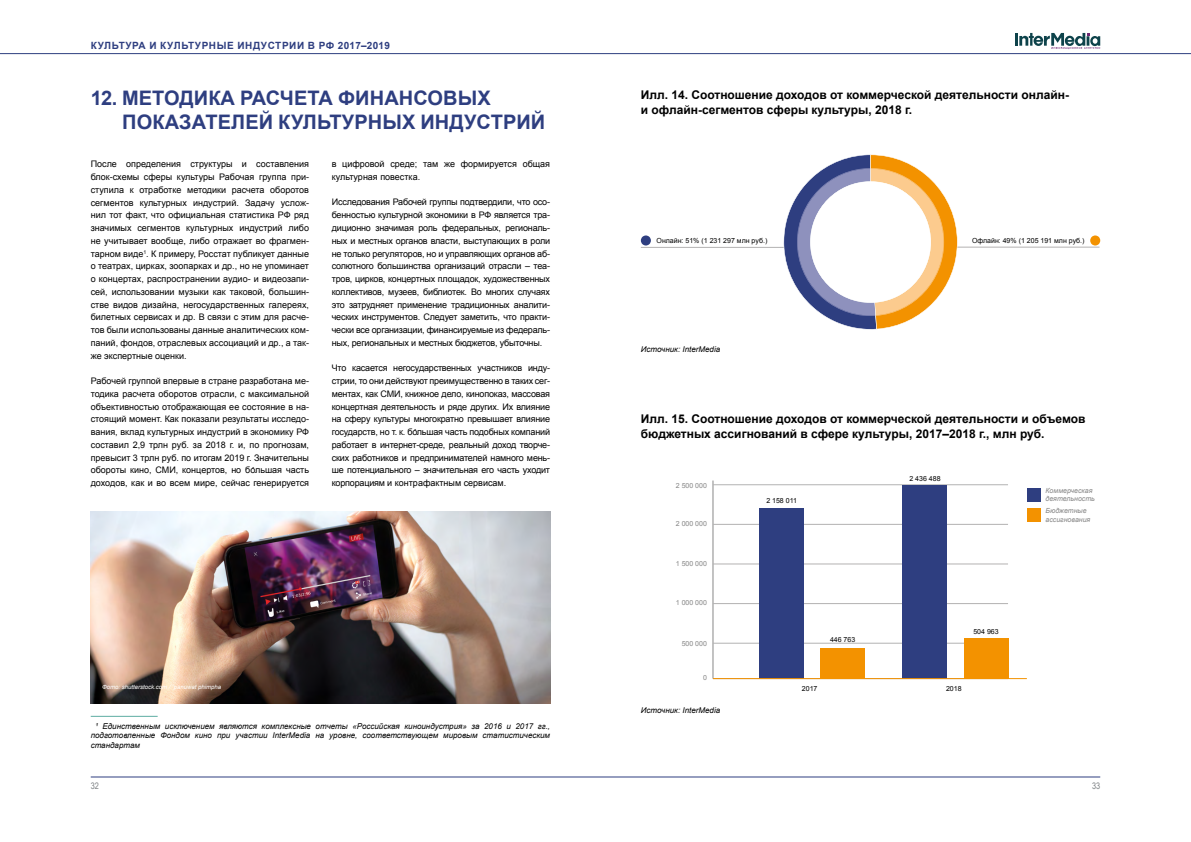
<style>
.page{position:relative;width:1191px;height:842px;background:#fff}
.page>*{position:absolute;margin:0;border:0;box-sizing:border-box;transform-origin:0 0}
.t1{font:700 20px/24px "Arial";letter-spacing:.005em;color:#2e3e80}
.t2{font:700 12px/14.4px "Arial";color:#000}
.t3{font:700 10px "Arial";letter-spacing:.06em;color:#2e3e80}
.t4{font:9px/12.8px "Arial";color:#000;text-align:justify}
.t5{font:9px "Arial Narrow";color:#7f8386}
.t6{font:italic 8px/9.6px "Arial";color:#000;text-align:justify}
.t7{font:7px "Arial";color:#000}
.t8{font:italic 7px/8.4px "Arial";color:#878787}
.t9{font:7px "Arial";color:#878787}
.t10{font:italic 6px "Arial";color:#fff}
</style>
<div class="page">
<hr style="left:91px;top:777px;width:1009px;height:1px;background:#2e3e80">
<hr style="left:0;top:53px;width:1191px;height:1px;background:#2e3e80">
<svg style="left:1015px;top:33px;width:85px;height:16px"></svg>
<hr style="left:947px;top:247px;width:152px;height:1px;background:#b3b2b2">
<svg style="left:1090px;top:235px;width:10px;height:10px"></svg>
<img style="left:91px;top:512px;width:459px;height:191px">
<hr style="left:712px;top:480px;width:1px;height:199px;background:#878787">
<hr style="left:713px;top:643px;width:295px;height:1px;background:#b3b2b2">
<hr style="left:713px;top:603px;width:295px;height:1px;background:#b3b2b2">
<hr style="left:713px;top:564px;width:295px;height:1px;background:#b3b2b2">
<hr style="left:713px;top:524px;width:295px;height:1px;background:#b3b2b2">
<hr style="left:713px;top:485px;width:295px;height:1px;background:#b3b2b2">
<div style="left:1026px;top:488px;width:14px;height:13px;background:#2e3e80"></div>
<div style="left:1026px;top:508px;width:14px;height:14px;background:#f39200"></div>
<div style="left:964px;top:639px;width:44px;height:40px;background:#f39200"></div>
<div style="left:903px;top:486px;width:44px;height:193px;background:#2e3e80"></div>
<div style="left:820px;top:648px;width:44px;height:31px;background:#f39200"></div>
<div style="left:759px;top:508px;width:44px;height:171px;background:#2e3e80"></div>
<hr style="left:91px;top:716px;width:67px;height:1px;background:#5daca2">
<hr style="left:713px;top:678px;width:313px;height:1px;background:#f39200">
<svg style="left:640px;top:154px;width:317px;height:176px"></svg>
<p class="t3" style="left:91px;top:39px;width:300px">КУЛЬТУРА И КУЛЬТУРНЫЕ ИНДУСТРИИ В РФ 2017–2019</p>
<h1 class="t1" style="left:122px;top:86px;width:424px;text-indent:-32px">12. МЕТОДИКА РАСЧЕТА ФИНАНСОВЫХ<br>ПОКАЗАТЕЛЕЙ КУЛЬТУРНЫХ ИНДУСТРИЙ</h1>
<h2 class="t2" style="left:641px;top:88px;width:429px">Илл. 14. Соотношение доходов от коммерческой деятельности онлайн&shy;и офлайн-сегментов сферы культуры, 2018 г.</h2>
<p class="t4" style="left:91px;top:158px;width:220px">После определения структуры и составления блок-схемы сферы культуры Рабочая группа при&shy;ступила к отработке методики расчета оборотов сегментов культурных индустрий. Задачу услож&shy;нил тот факт, что официальная статистика РФ ряд значимых сегментов культурных индустрий либо не учитывает вообще, либо отражает во фрагмен&shy;тарном виде<sup>1</sup>. К примеру, Росстат публикует данные о театрах, цирках, зоопарках и др., но не упоминает о концертах, распространении аудио- и видеозапи&shy;сей, использовании музыки как таковой, большин&shy;стве видов дизайна, негосударственных галереях, билетных сервисах и др. В связи с этим для расче&shy;тов были использованы данные аналитических ком&shy;паний, фондов, отраслевых ассоциаций и др., а так&shy;же экспертные оценки.</p>
<p class="t4" style="left:91px;top:374px;width:220px">Рабочей группой впервые в стране разработана ме&shy;тодика расчета оборотов отрасли, с максимальной объективностью отображающая ее состояние в на&shy;стоящий момент. Как показали результаты исследо&shy;вания, вклад культурных индустрий в экономику РФ составил 2,9 трлн руб. за 2018 г. и, по прогнозам, превысит 3 трлн руб. по итогам 2019 г. Значительны обороты кино, СМИ, концертов, но бо́льшая часть доходов, как и во всем мире, сейчас генерируется</p>
<p class="t4" style="left:332px;top:158px;width:220px">в цифровой среде; там же формируется общая культурная повестка.</p>
<p class="t4" style="left:332px;top:196px;width:220px">Исследования Рабочей группы подтвердили, что осо&shy;бенностью культурной экономики в РФ является тра&shy;диционно значимая роль федеральных, региональ&shy;ных и местных органов власти, выступающих в роли не только регуляторов, но и управляющих органов аб&shy;солютного большинства организаций отрасли – теа&shy;тров, цирков, концертных площадок, художественных коллективов, музеев, библиотек. Во многих случаях это затрудняет применение традиционных аналити&shy;ческих инструментов. Следует заметить, что практи&shy;чески все организации, финансируемые из федераль&shy;ных, региональных и местных бюджетов, убыточны.</p>
<p class="t4" style="left:332px;top:362px;width:220px">Что касается негосударственных участников инду&shy;стрии, то они действуют преимущественно в таких сег&shy;ментах, как СМИ, книжное дело, кинопоказ, массовая концертная деятельность и ряде других. Их влияние на сферу культуры многократно превышает влияние государств, но т. к. бо́льшая часть подобных компаний работает в интернет-среде, реальный доход творче&shy;ских работников и предпринимателей намного мень&shy;ше потенциального – значительная его часть уходит корпорациям и контрафактным сервисам.</p>
<p class="t10" style="left:102px;top:683px;width:121px">Фото: shutterstock.com / panuwat phimpha</p>
<p class="t6" style="left:91px;top:721px;width:461px;text-indent:5px">¹ Единственным исключением являются комплексные отчеты «Российская киноиндустрия» за 2016 и 2017 гг., подготовленные Фондом кино при участии InterMedia на уровне, соответствующем мировым статистическим стандартам</p>
<p class="t7" style="left:656px;top:236px;width:112px">Онлайн: 51% (1 231 297 млн руб.)</p>
<p class="t7" style="left:972px;top:236px;width:114px">Офлайн: 49% (1 205 191 млн руб.)</p>
<p class="t6" style="left:641px;top:344px;width:81px">Источник: InterMedia</p>
<h2 class="t2" style="left:641px;top:412px;width:446px">Илл. 15. Соотношение доходов от коммерческой деятельности и объемов бюджетных ассигнований в сфере культуры, 2017–2018 г., млн руб.</h2>
<p class="t9" style="left:676px;top:481px;width:33px">2 500 000</p>
<p class="t9" style="left:676px;top:519px;width:33px">2 000 000</p>
<p class="t9" style="left:676px;top:558px;width:33px">1 500 000</p>
<p class="t9" style="left:676px;top:598px;width:33px">1 000 000</p>
<p class="t9" style="left:681px;top:638px;width:27px">500 000</p>
<p class="t9" style="left:703px;top:673px;width:5px">0</p>
<p class="t6" style="left:641px;top:705px;width:81px">Источник: InterMedia</p>
<p class="t7" style="left:766px;top:495px;width:32px">2 158 011</p>
<p class="t7" style="left:909px;top:473px;width:33px">2 436 488</p>
<p class="t7" style="left:830px;top:634px;width:27px">446 763</p>
<p class="t7" style="left:973px;top:626px;width:27px">504 963</p>
<p class="t7" style="left:802px;top:683px;width:17px">2017</p>
<p class="t7" style="left:946px;top:683px;width:17px">2018</p>
<p class="t8" style="left:1045px;top:486px;width:51px">Коммерческая деятельность</p>
<p class="t8" style="left:1045px;top:507px;width:46px">Бюджетные ассигнования</p>
<p class="t5" style="left:91px;top:779px;width:10px">32</p>
<p class="t5" style="left:1092px;top:779px;width:10px">33</p>
</div>
